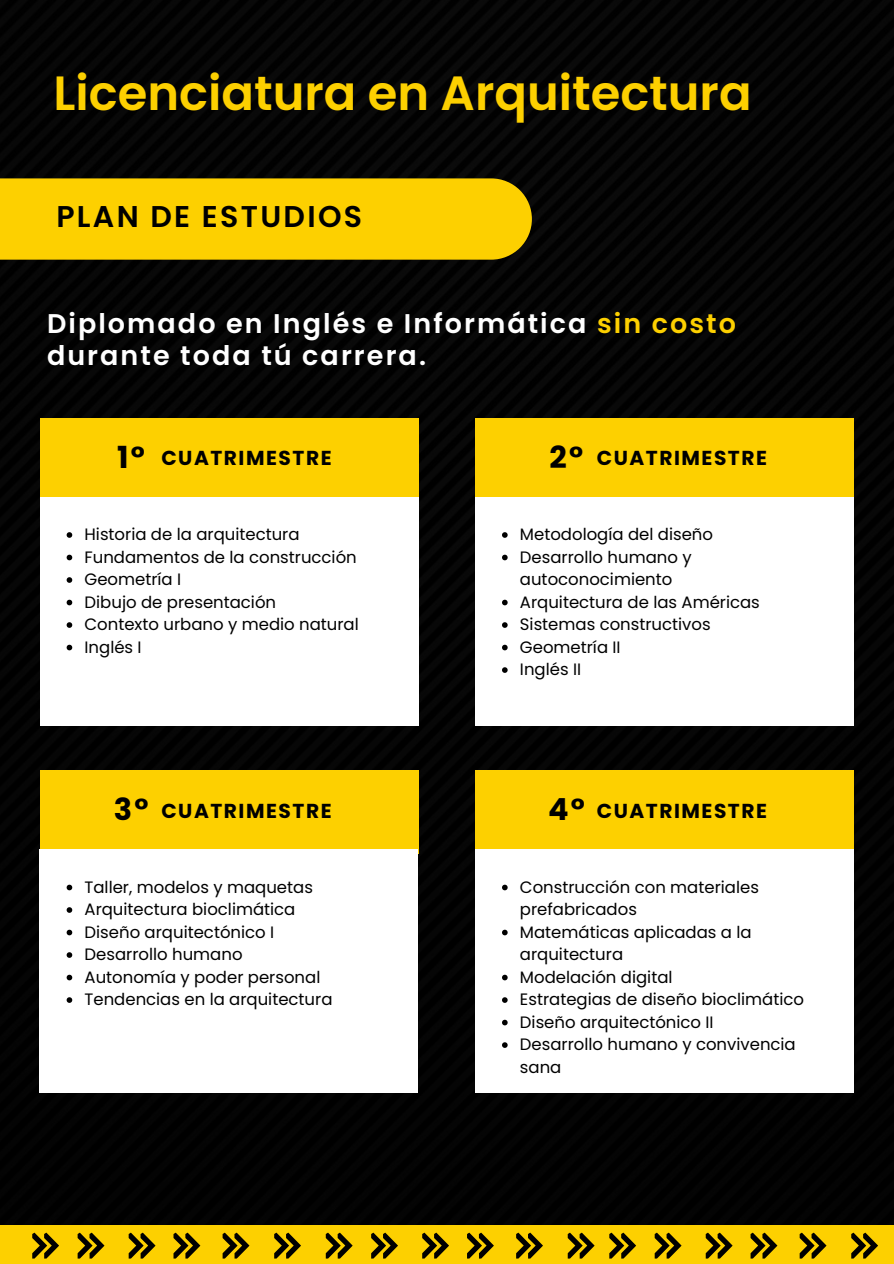
<style>
.page{position:relative;width:894px;height:1264px;background:#fff}
.page>*{position:absolute;margin:0;border:0;box-sizing:border-box;transform-origin:0 0}
.t1{font:600 48px "Poppins";color:#fdd000}
.t2{font:700 30.45px "Poppins";color:#000}
.t3{font:600 30px "Poppins";letter-spacing:.075em;color:#000}
.t4{font:600 27px/32.7px "Poppins";letter-spacing:.075em;color:#fff}
.t5{font:700 20.1px "Poppins";letter-spacing:.075em;color:#000}
.t6{font:16.5px/22.5px "Poppins";color:#000}
.s1{color:#fdd000}
</style>
<div class="page">
<div style="left:0;top:0;width:893px;height:1263px;background:#000"></div>
<div style="left:0;top:178px;width:531px;height:82px;background:#fdd000"></div>
<div style="left:40px;top:418px;width:378px;height:83px;background:#fdd000"></div>
<div style="left:40px;top:497px;width:378px;height:228px;background:#fff"></div>
<svg style="left:67px;top:532px;width:5px;height:6px"></svg>
<svg style="left:67px;top:554px;width:5px;height:6px"></svg>
<svg style="left:67px;top:577px;width:5px;height:6px"></svg>
<svg style="left:67px;top:599px;width:5px;height:6px"></svg>
<svg style="left:67px;top:622px;width:5px;height:6px"></svg>
<svg style="left:67px;top:644px;width:5px;height:6px"></svg>
<div style="left:475px;top:418px;width:378px;height:83px;background:#fdd000"></div>
<div style="left:475px;top:497px;width:378px;height:228px;background:#fff"></div>
<svg style="left:502px;top:532px;width:5px;height:6px"></svg>
<svg style="left:502px;top:554px;width:5px;height:6px"></svg>
<svg style="left:502px;top:599px;width:5px;height:6px"></svg>
<svg style="left:502px;top:622px;width:5px;height:6px"></svg>
<svg style="left:502px;top:644px;width:5px;height:6px"></svg>
<svg style="left:502px;top:667px;width:5px;height:6px"></svg>
<div style="left:40px;top:770px;width:378px;height:84px;background:#fdd000"></div>
<div style="left:40px;top:849px;width:378px;height:244px;background:#fff"></div>
<svg style="left:67px;top:884px;width:5px;height:6px"></svg>
<svg style="left:67px;top:907px;width:5px;height:5px"></svg>
<svg style="left:67px;top:929px;width:5px;height:6px"></svg>
<svg style="left:67px;top:952px;width:5px;height:5px"></svg>
<svg style="left:67px;top:974px;width:5px;height:6px"></svg>
<svg style="left:67px;top:997px;width:5px;height:5px"></svg>
<div style="left:475px;top:770px;width:378px;height:84px;background:#fdd000"></div>
<div style="left:475px;top:849px;width:378px;height:244px;background:#fff"></div>
<svg style="left:502px;top:884px;width:5px;height:6px"></svg>
<svg style="left:502px;top:929px;width:5px;height:6px"></svg>
<svg style="left:502px;top:974px;width:5px;height:6px"></svg>
<svg style="left:502px;top:997px;width:5px;height:5px"></svg>
<svg style="left:502px;top:1019px;width:5px;height:6px"></svg>
<svg style="left:502px;top:1042px;width:5px;height:5px"></svg>
<div style="left:0;top:1225px;width:893px;height:38px;background:#fdd000"></div>
<svg style="left:32px;top:1232px;width:27px;height:26px"></svg>
<svg style="left:326px;top:1232px;width:26px;height:26px"></svg>
<svg style="left:609px;top:1232px;width:27px;height:26px"></svg>
<svg style="left:78px;top:1232px;width:26px;height:26px"></svg>
<svg style="left:371px;top:1232px;width:27px;height:26px"></svg>
<svg style="left:654px;top:1232px;width:27px;height:26px"></svg>
<svg style="left:129px;top:1232px;width:26px;height:26px"></svg>
<svg style="left:422px;top:1232px;width:27px;height:26px"></svg>
<svg style="left:705px;top:1232px;width:27px;height:26px"></svg>
<svg style="left:173px;top:1232px;width:27px;height:26px"></svg>
<svg style="left:467px;top:1232px;width:26px;height:26px"></svg>
<svg style="left:750px;top:1232px;width:27px;height:26px"></svg>
<svg style="left:222px;top:1232px;width:27px;height:26px"></svg>
<svg style="left:516px;top:1232px;width:27px;height:26px"></svg>
<svg style="left:799px;top:1232px;width:27px;height:26px"></svg>
<svg style="left:274px;top:1232px;width:27px;height:26px"></svg>
<svg style="left:567px;top:1232px;width:27px;height:26px"></svg>
<svg style="left:851px;top:1232px;width:26px;height:26px"></svg>
<p class="t1" style="left:53px;top:60px;width:699px">Licenciatura en Arquitectura</p>
<p class="t3" style="left:56px;top:195px;width:307px">PLAN DE ESTUDIOS</p>
<p class="t4" style="left:47px;top:307px;width:690px">Diplomado en Inglés e Informática <span class="s1">sin costo </span>durante toda tú carrera.</p>
<h2 class="t2" style="left:117px;top:436px;width:29px">1°</h2>
<h1 class="t5" style="left:161px;top:444px;width:172px">CUATRIMESTRE</h1>
<h4 class="t6" style="left:84px;top:523px;width:216px">Historia de la arquitectura</h4>
<h3 class="t6" style="left:84px;top:545px;width:274px">Fundamentos de la construcción</h3>
<h5 class="t6" style="left:84px;top:568px;width:98px">Geometría I</h5>
<p class="t6" style="left:84px;top:590px;width:193px">Dibujo de presentación</p>
<p class="t6" style="left:84px;top:613px;width:276px">Contexto urbano y medio natural</p>
<p class="t6" style="left:84px;top:635px;width:59px">Inglés I</p>
<h5 class="t2" style="left:114px;top:788px;width:36px">3°</h5>
<h3 class="t5" style="left:161px;top:796px;width:172px">CUATRIMESTRE</h3>
<p class="t6" style="left:84px;top:875px;width:230px">Taller, modelos y maquetas</p>
<p class="t6" style="left:84px;top:898px;width:212px">Arquitectura bioclimática</p>
<p class="t6" style="left:84px;top:920px;width:191px">Diseño arquitectónico I</p>
<p class="t6" style="left:84px;top:943px;width:159px">Desarrollo humano</p>
<p class="t6" style="left:84px;top:965px;width:237px">Autonomía y poder personal</p>
<p class="t6" style="left:84px;top:988px;width:249px">Tendencias en la arquitectura</p>
<h5 class="t2" style="left:549px;top:436px;width:35px">2°</h5>
<h3 class="t5" style="left:596px;top:444px;width:172px">CUATRIMESTRE</h3>
<p class="t6" style="left:520px;top:523px;width:194px">Metodología del diseño</p>
<p class="t6" style="left:520px;top:545px;width:173px">Desarrollo humano y autoconocimiento</p>
<p class="t6" style="left:520px;top:590px;width:241px">Arquitectura de las Américas</p>
<p class="t6" style="left:520px;top:613px;width:192px">Sistemas constructivos</p>
<p class="t6" style="left:520px;top:635px;width:102px">Geometría II</p>
<p class="t6" style="left:520px;top:658px;width:63px">Inglés II</p>
<h5 class="t2" style="left:548px;top:788px;width:38px">4°</h5>
<h3 class="t5" style="left:596px;top:796px;width:172px">CUATRIMESTRE</h3>
<p class="t6" style="left:520px;top:875px;width:240px">Construcción con materiales prefabricados</p>
<p class="t6" style="left:520px;top:920px;width:233px">Matemáticas aplicadas a la arquitectura</p>
<p class="t6" style="left:520px;top:965px;width:154px">Modelación digital</p>
<p class="t6" style="left:520px;top:988px;width:285px">Estrategias de diseño bioclimático</p>
<p class="t6" style="left:520px;top:1010px;width:195px">Diseño arquitectónico II</p>
<p class="t6" style="left:520px;top:1033px;width:277px">Desarrollo humano y convivencia sana</p>
</div>
